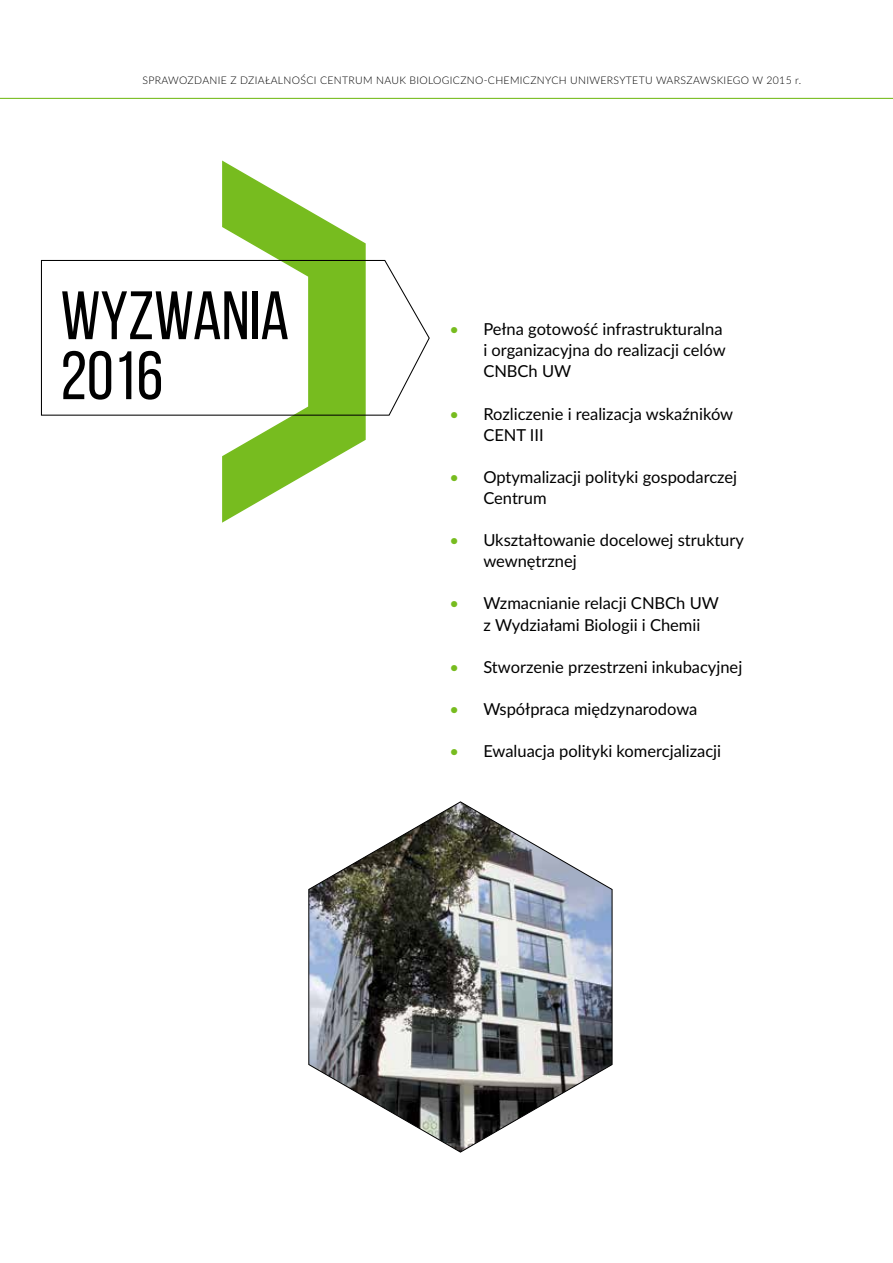
<style>
.page{position:relative;width:893px;height:1263px;background:#fff}
.page>*{position:absolute;margin:0;border:0;box-sizing:border-box;transform-origin:0 0}
.t1{font:68.25px/60px "Bebas Neue";color:#000}
.t2{font:16.5px/21px "Lato";color:#000}
.t3{font:300 10.5px "Lato";letter-spacing:.03em;color:#000}
.s1{color:#77bc1f}
</style>
<div class="page">
<img style="left:308px;top:801px;width:305px;height:352px">
<svg style="left:222px;top:161px;width:144px;height:362px;fill:#77bc1f"></svg>
<svg style="left:40px;top:259px;width:390px;height:157px"></svg>
<hr style="left:0;top:98px;width:893px;height:1px;background:#77bc1f">
<p class="t3" style="left:142px;top:73px;width:660px">SPRAWOZDANIE Z DZIAŁALNOŚCI CENTRUM NAUK BIOLOGICZNO-CHEMICZNYCH UNIWERSYTETU WARSZAWSKIEGO W 2015 r.</p>
<h1 class="t1" style="left:61px;top:285px;width:230px">WYZWANIA<br>2016</h1>
<p class="t2" style="left:483px;top:318px;width:244px;text-indent:-34px"><span class="s1">•</span> Pełna gotowość infrastrukturalna i organizacyjna do realizacji celów<br>CNBCh UW</p>
<p class="t2" style="left:483px;top:402px;width:251px;text-indent:-34px"><span class="s1">•</span> Rozliczenie i realizacja wskaźników<br>CENT III</p>
<p class="t2" style="left:483px;top:466px;width:255px;text-indent:-34px"><span class="s1">•</span> Optymalizacji polityki gospodarczej<br>Centrum</p>
<p class="t2" style="left:483px;top:529px;width:262px;text-indent:-34px"><span class="s1">•</span> Ukształtowanie docelowej struktury wewnętrznej</p>
<p class="t2" style="left:483px;top:592px;width:237px;text-indent:-34px"><span class="s1">•</span> Wzmacnianie relacji CNBCh UW z Wydziałami Biologii i Chemii</p>
<p class="t2" style="left:449px;top:655px;width:294px"><span class="s1">•</span> Stworzenie przestrzeni inkubacyjnej</p>
<p class="t2" style="left:449px;top:698px;width:250px"><span class="s1">•</span> Współpraca międzynarodowa</p>
<p class="t2" style="left:449px;top:740px;width:273px"><span class="s1">•</span> Ewaluacja polityki komercjalizacji</p>
</div>
